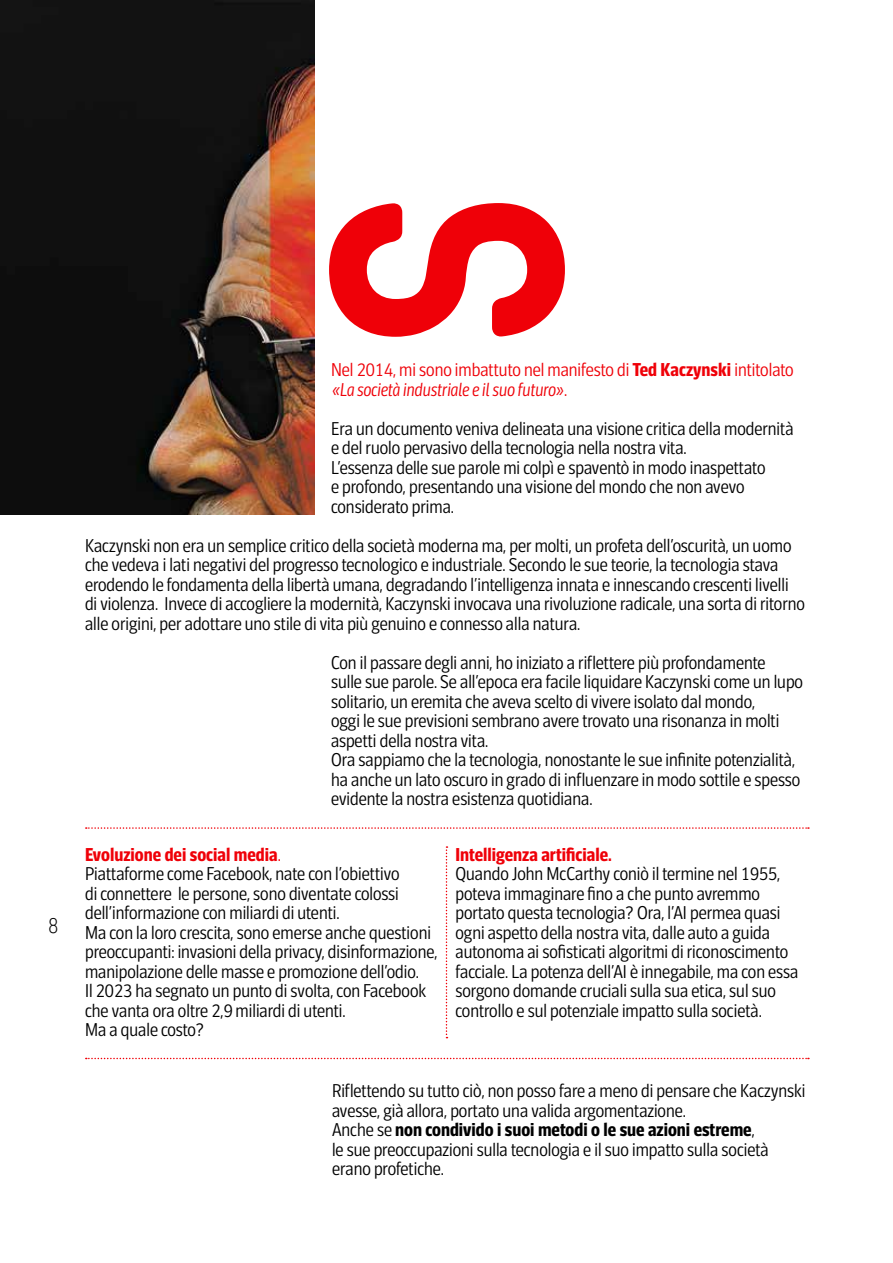
<style>
.page{position:relative;width:893px;height:1263px;background:#fff}
.page>*{position:absolute;margin:0;border:0;box-sizing:border-box;transform-origin:0 0}
.t1{font:328.5px "neuron Bold Rounded";color:#ef0008}
.t2{font:300 21px "neuron";color:#000}
.t3{font:300 18px/19.5px "Brera Condensed";color:#000}
.t4{font:300 18px/19.5px "Brera Condensed";color:#ef0008}
.t5{font:800 18px "Brera Condensed";color:#ef0008}
.s1{font-weight:800}
.s2{font-style:italic}
.s3{font-weight:800;color:#ef0008}
.s4{color:#ef0008}
.s5{font-weight:500;color:#fff}
</style>
<div class="page">
<img style="left:0;top:0;width:314px;height:515px">
<svg style="left:85px;top:362px;width:230px;height:467px"></svg>
<svg style="left:446px;top:846px;width:1px;height:192px"></svg>
<svg style="left:86px;top:827px;width:723px;height:2px"></svg>
<svg style="left:86px;top:1058px;width:723px;height:1px"></svg>
<h1 class="t1" style="left:264px;top:354px;width:171px;rotate:-90deg">S</h1>
<p class="t4" style="left:331px;top:360px;width:464px">Nel 2014, mi sono imbattuto nel manifesto di <span class="s1">Ted Kaczynski</span> intitolato <span class="s2">«La società industriale e il suo futuro»</span>.</p>
<p class="t3" style="left:331px;top:419px;width:464px">Era un documento veniva delineata una visione critica della modernità e del ruolo pervasivo della tecnologia nella nostra vita.<br>L’essenza delle sue parole mi colpì e spaventò in modo inaspettato<br>e profondo, presentando una visione del mondo che non avevo considerato prima.</p>
<p class="t3" style="left:85px;top:536px;width:721px">Kaczynski non era un semplice critico della società moderna ma, per molti, un profeta dell’oscurità, un uomo che vedeva i lati negativi del progresso tecnologico e industriale. Secondo le sue teorie, la tecnologia stava erodendo le fondamenta della libertà umana, degradando l’intelligenza innata e innescando crescenti livelli di violenza. Invece di accogliere la modernità, Kaczynski invocava una rivoluzione radicale, una sorta di ritorno alle origini, per adottare uno stile di vita più genuino e connesso alla natura.</p>
<p class="t3" style="left:331px;top:653px;width:473px">Con il passare degli anni, ho iniziato a riflettere più profondamente<br>sulle sue parole. Se all’epoca era facile liquidare Kaczynski come un lupo solitario, un eremita che aveva scelto di vivere isolato dal mondo,<br>oggi le sue previsioni sembrano avere trovato una risonanza in molti aspetti della nostra vita.<br>Ora sappiamo che la tecnologia, nonostante le sue infinite potenzialità, ha anche un lato oscuro in grado di influenzare in modo sottile e spesso evidente la nostra esistenza quotidiana.</p>
<p class="t3" style="left:85px;top:845px;width:354px"><span class="s3">Evoluzione dei social media</span><span class="s4">.<br></span>Piattaforme come Facebook, nate con l’obiettivo<br>di connettere le persone, sono diventate colossi dell’informazione con miliardi di utenti.<br>Ma con la loro crescita, sono emerse anche questioni preoccupanti: invasioni della privacy, disinformazione, manipolazione delle masse e promozione dell’odio.<br>Il 2023 ha segnato un punto di svolta, con Facebook che vanta ora oltre 2,9 miliardi di utenti.<br>Ma a quale costo?</p>
<p class="t5" style="left:455px;top:843px;width:158px">Intelligenza artificiale.</p>
<p class="t3" style="left:455px;top:864px;width:344px">Quando John McCarthy coniò il termine nel 1955, poteva immaginare fino a che punto avremmo portato questa tecnologia? Ora, l’AI permea quasi ogni aspetto della nostra vita, dalle auto a guida autonoma ai sofisticati algoritmi di riconoscimento facciale. La potenza dell’AI è innegabile, ma con essa sorgono domande cruciali sulla sua etica, sul suo controllo e sul potenziale impatto sulla società.</p>
<p class="t2" style="left:48px;top:914px;width:38px">8 <span class="s5">8</span></p>
<p class="t3" style="left:332px;top:1081px;width:475px">Riflettendo su tutto ciò, non posso fare a meno di pensare che Kaczynski avesse, già allora, portato una valida argomentazione.<br>Anche se <span class="s1">non condivido i suoi metodi o le sue azioni estreme</span>,<br>le sue preoccupazioni sulla tecnologia e il suo impatto sulla società erano profetiche.</p>
</div>
